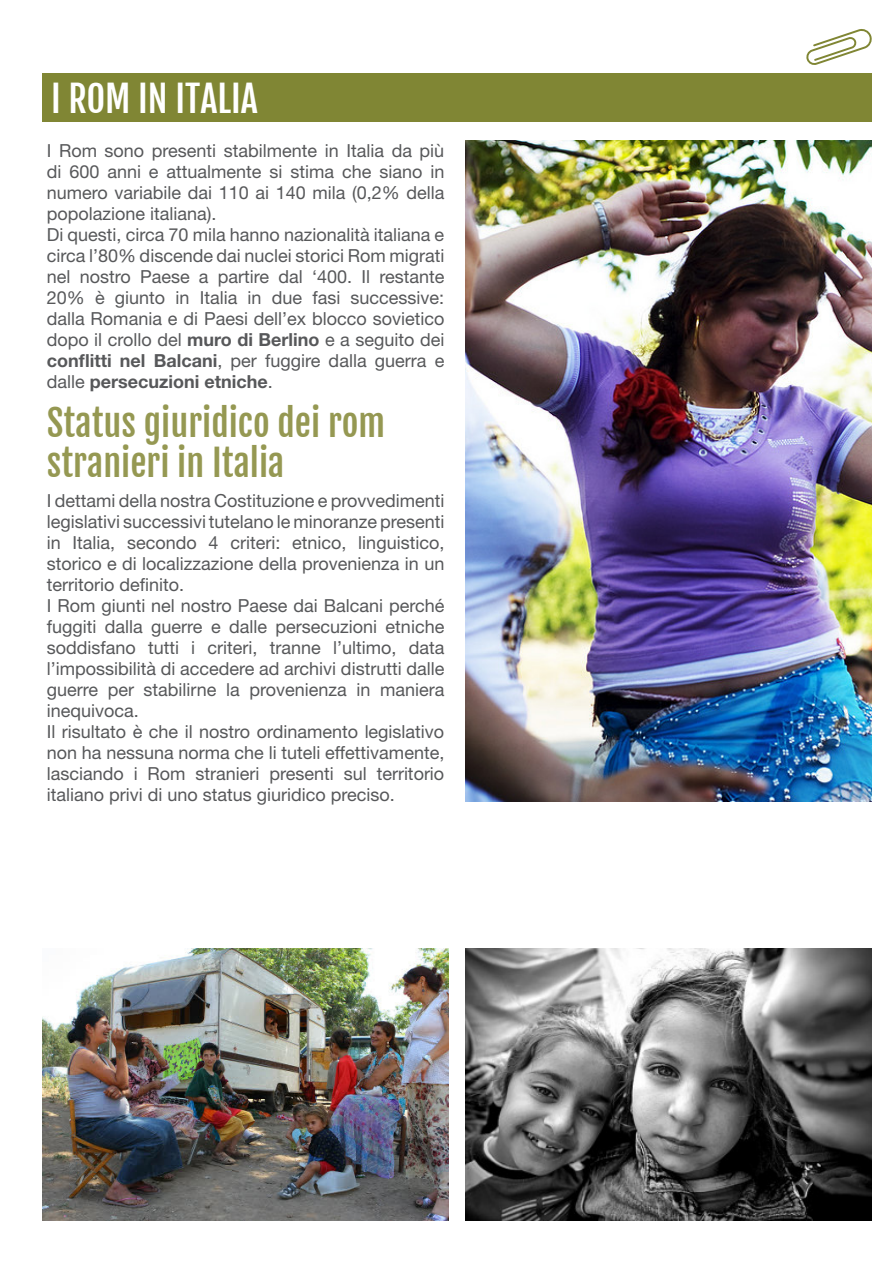
<style>
.page{position:relative;width:893px;height:1263px;background:#fff}
.page>*{position:absolute;margin:0;border:0;box-sizing:border-box;transform-origin:0 0}
.t1{font:36px/40.5px "Fjalla One";color:#959852}
.t2{font:36px "Fjalla One";color:#fff}
.t3{font:18px/21px "Helvetica Neue LT Std";color:#57585a}
.s1{font-weight:700}
</style>
<div class="page">
<div style="left:43px;top:74px;width:829px;height:48px;background:#808634"></div>
<svg style="left:806px;top:29px;width:66px;height:36px"></svg>
<img style="left:43px;top:948px;width:406px;height:272px">
<img style="left:466px;top:948px;width:406px;height:273px">
<img style="left:466px;top:140px;width:406px;height:661px">
<h1 class="t2" style="left:51px;top:77px;width:208px">I ROM IN ITALIA</h1>
<p class="t3" style="left:47px;top:140px;width:399px">I Rom sono presenti stabilmente in Italia da più di 600 anni e attualmente si stima che siano in numero variabile dai 110 ai 140 mila (0,2% della popolazione italiana).<br>Di questi, circa 70 mila hanno nazionalità italiana e circa l’80% discende dai nuclei storici Rom migrati nel nostro Paese a partire dal ‘400. Il restante 20% è giunto in Italia in due fasi successive: dalla Romania e di Paesi dell’ex blocco sovietico dopo il crollo del <span class="s1">muro di Berlino</span> e a seguito dei <span class="s1">conflitti nel Balcani</span>, per fuggire dalla guerra e dalle <span class="s1">persecuzioni etniche</span>.</p>
<h1 class="t1" style="left:47px;top:402px;width:340px">Status giuridico dei rom stranieri in Italia</h1>
<p class="t3" style="left:47px;top:490px;width:399px">I dettami della nostra Costituzione e provvedimenti legislativi successivi tutelano le minoranze presenti in Italia, secondo 4 criteri: etnico, linguistico, storico e di localizzazione della provenienza in un territorio definito.<br>I Rom giunti nel nostro Paese dai Balcani perché fuggiti dalla guerre e dalle persecuzioni etniche soddisfano tutti i criteri, tranne l’ultimo, data l’impossibilità di accedere ad archivi distrutti dalle guerre per stabilirne la provenienza in maniera inequivoca.<br>Il risultato è che il nostro ordinamento legislativo non ha nessuna norma che li tuteli effettivamente, lasciando i Rom stranieri presenti sul territorio italiano privi di uno status giuridico preciso.</p>
</div>
